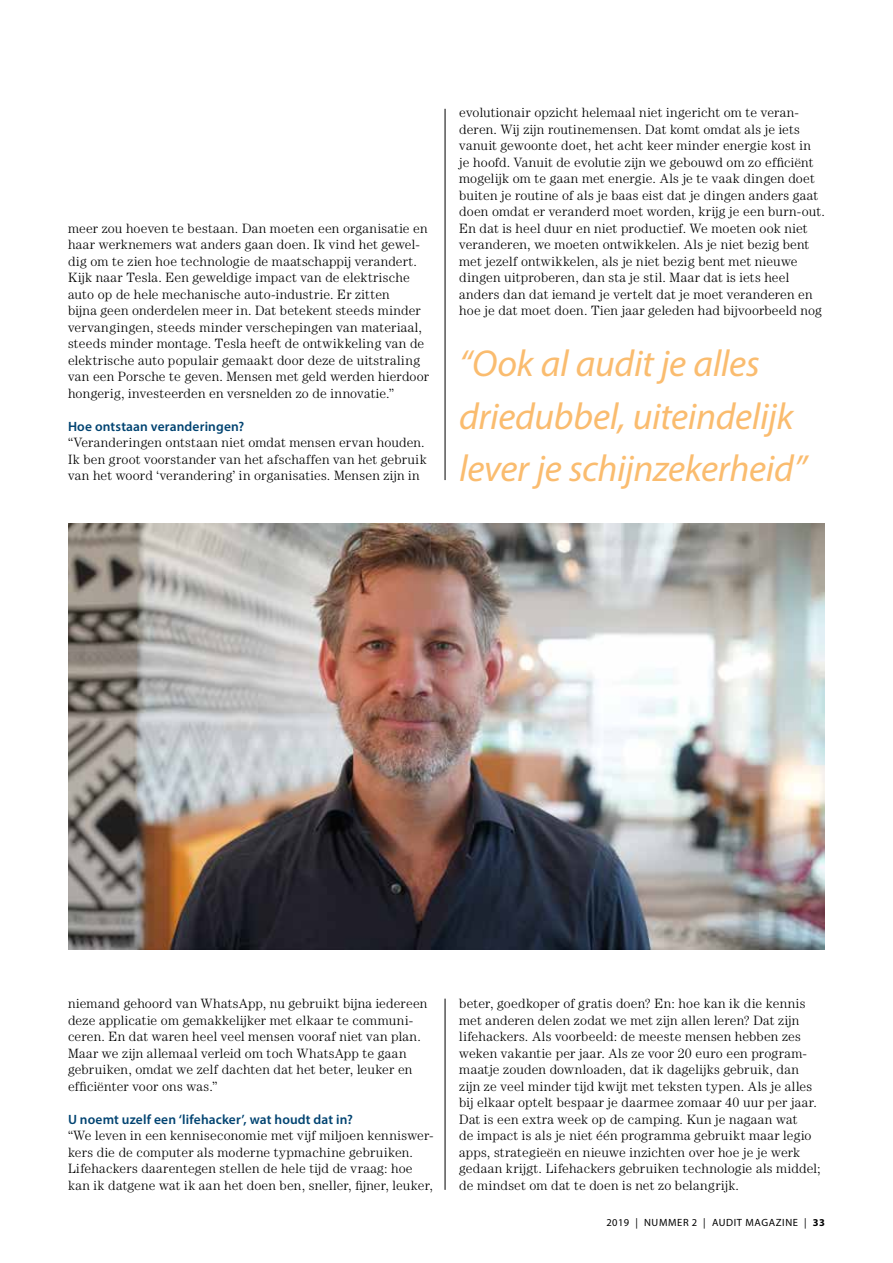
<style>
.page{position:relative;width:893px;height:1263px;background:#fff}
.page>*{position:absolute;margin:0;border:0;box-sizing:border-box;transform-origin:0 0}
.t1{font:italic 37.5px/52.5px "Myriad Pro";letter-spacing:-.01em;color:#fabc6f}
.t2{font:300 13.5px/16.5px "Century LT";letter-spacing:.01em;color:#000}
.t3{font:600 13.5px "Myriad Pro";letter-spacing:.01em;color:#004371}
.t4{font:10.5px "Myriad Pro";letter-spacing:.06em;color:#000}
.s1{font-weight:700}
</style>
<div class="page">
<hr style="left:445px;top:109px;width:1px;height:371px;background:#000">
<img style="left:68px;top:524px;width:757px;height:425px">
<hr style="left:445px;top:999px;width:1px;height:191px;background:#000">
<p class="t2" style="left:68px;top:219px;width:363px">meer zou hoeven te bestaan. Dan moeten een organisatie en haar werknemers wat anders gaan doen. Ik vind het gewel&shy;dig om te zien hoe technologie de maatschappij verandert.<br>Kijk naar Tesla. Een geweldige impact van de elektrische auto op de hele mechanische auto-industrie. Er zitten<br>bijna geen onderdelen meer in. Dat betekent steeds minder vervangingen, steeds minder verschepingen van materiaal, steeds minder montage. Tesla heeft de ontwikkeling van de elektrische auto populair gemaakt door deze de uitstraling van een Porsche te geven. Mensen met geld werden hierdoor hongerig, investeerden en versnelden zo de innovatie.”</p>
<p class="t3" style="left:68px;top:417px;width:178px">Hoe ontstaan veranderingen?</p>
<p class="t2" style="left:68px;top:434px;width:360px">“Veranderingen ontstaan niet omdat mensen ervan houden.<br>Ik ben groot voorstander van het afschaffen van het gebruik van het woord ‘verandering’ in organisaties. Mensen zijn in</p>
<p class="t2" style="left:459px;top:104px;width:367px">evolutionair opzicht helemaal niet ingericht om te veran&shy;deren. Wij zijn routinemensen. Dat komt omdat als je iets vanuit gewoonte doet, het acht keer minder energie kost in<br>je hoofd. Vanuit de evolutie zijn we gebouwd om zo efficiënt mogelijk om te gaan met energie. Als je te vaak dingen doet buiten je routine of als je baas eist dat je dingen anders gaat doen omdat er veranderd moet worden, krijg je een burn-out.<br>En dat is heel duur en niet productief. We moeten ook niet veranderen, we moeten ontwikkelen. Als je niet bezig bent met jezelf ontwikkelen, als je niet bezig bent met nieuwe dingen uitproberen, dan sta je stil. Maar dat is iets heel anders dan dat iemand je vertelt dat je moet veranderen en hoe je dat moet doen. Tien jaar geleden had bijvoorbeeld nog</p>
<h1 class="t1" style="left:459px;top:337px;width:349px">“Ook al audit je alles driedubbel, uiteindelijk lever je schijnzekerheid”</h1>
<p class="t2" style="left:68px;top:995px;width:361px">niemand gehoord van WhatsApp, nu gebruikt bijna iedereen deze applicatie om gemakkelijker met elkaar te communi&shy;ceren. En dat waren heel veel mensen vooraf niet van plan.<br>Maar we zijn allemaal verleid om toch WhatsApp te gaan gebruiken, omdat we zelf dachten dat het beter, leuker en efficiënter voor ons was.”</p>
<p class="t3" style="left:68px;top:1110px;width:286px">U noemt uzelf een ‘lifehacker’, wat houdt dat in?</p>
<p class="t2" style="left:68px;top:1127px;width:367px">“We leven in een kenniseconomie met vijf miljoen kenniswer&shy;kers die de computer als moderne typmachine gebruiken.<br>Lifehackers daarentegen stellen de hele tijd de vraag: hoe kan ik datgene wat ik aan het doen ben, sneller, fijner, leuker,</p>
<p class="t2" style="left:459px;top:995px;width:363px">beter, goedkoper of gratis doen? En: hoe kan ik die kennis met anderen delen zodat we met zijn allen leren? Dat zijn lifehackers. Als voorbeeld: de meeste mensen hebben zes weken vakantie per jaar. Als ze voor 20 euro een program&shy;maatje zouden downloaden, dat ik dagelijks gebruik, dan zijn ze veel minder tijd kwijt met teksten typen. Als je alles bij elkaar optelt bespaar je daarmee zomaar 40 uur per jaar.<br>Dat is een extra week op de camping. Kun je nagaan wat<br>de impact is als je niet één programma gebruikt maar legio apps, strategieën en nieuwe inzichten over hoe je je werk gedaan krijgt. Lifehackers gebruiken technologie als middel; de mindset om dat te doen is net zo belangrijk.</p>
<p class="t4" style="left:606px;top:1216px;width:220px">2019 | NUMMER 2 | AUDIT MAGAZINE | <span class="s1">33</span></p>
</div>
